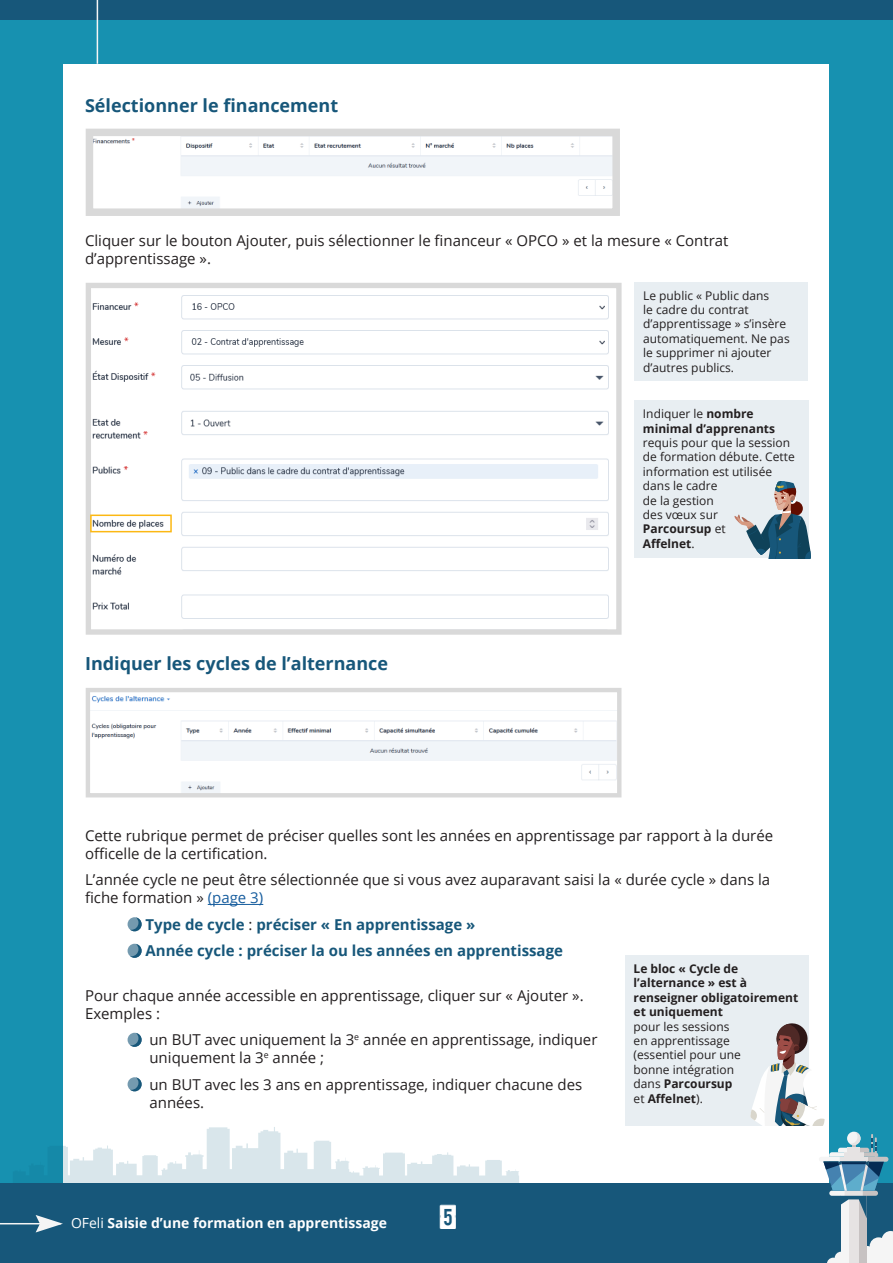
<style>
.page{position:relative;width:893px;height:1263px;background:#1791b0}
.page>*{position:absolute;margin:0;border:0;box-sizing:border-box;transform-origin:0 0}
.t1{font:31.5px "calendarnotetfb";color:#fff}
.t2{font:700 18px "Open Sans";color:#17577a}
.t3{font:15px/18px "Open Sans";color:#231f20}
.t4{font:700 15px/26.5px "Open Sans";color:#17577a}
.t5{font:700 13.95px "Open Sans";color:#fff}
.t6{font:12px/14.4px "Open Sans";color:#231f20}
.t7{font:700 12px/14.4px "Open Sans";color:#231f20}
.s1{font-weight:400}
.s2{font-weight:700}
.s3{color:#175d9e}
.s4{font-weight:400;color:#231f20}
</style>
<div class="page">
<div style="left:0;top:0;width:893px;height:20px;background:#17577a"></div>
<div style="left:64px;top:64px;width:765px;height:1135px;background:#fff"></div>
<hr style="left:97px;top:0;width:1px;height:64px;background:#f5f5f5">
<svg style="left:13px;top:1127px;width:506px;height:57px"></svg>
<div style="left:0;top:1184px;width:893px;height:79px;background:#17577a"></div>
<hr style="left:0;top:1223px;width:61px;height:1px;background:#f5f5f5">
<svg style="left:36px;top:1215px;width:27px;height:17px"></svg>
<svg style="left:827px;top:1231px;width:66px;height:32px"></svg>
<div style="left:848px;top:1196px;width:11px;height:67px;background:#e6e3e3"></div>
<div style="left:859px;top:1196px;width:8px;height:67px;background:#c7c2c2"></div>
<div style="left:841px;top:1196px;width:7px;height:67px;background:#f5f5f5"></div>
<svg style="left:819px;top:1132px;width:69px;height:86px"></svg>
<hr style="left:208px;top:904px;width:55px;height:1px;background:#175d9e">
<div style="left:128px;top:917px;width:14px;height:14px;background:#749aaf;border-radius:50%"></div>
<svg style="left:130px;top:917px;width:12px;height:14px"></svg>
<div style="left:128px;top:944px;width:14px;height:14px;background:#749aaf;border-radius:50%"></div>
<svg style="left:130px;top:944px;width:12px;height:14px"></svg>
<div style="left:128px;top:1033px;width:14px;height:14px;background:#749aaf;border-radius:50%"></div>
<svg style="left:130px;top:1033px;width:12px;height:14px"></svg>
<div style="left:128px;top:1077px;width:14px;height:14px;background:#749aaf;border-radius:50%"></div>
<svg style="left:130px;top:1077px;width:12px;height:14px"></svg>
<img style="left:94px;top:137px;width:518px;height:71px">
<div style="left:86px;top:129px;width:534px;height:87px;border:7px solid #d9d9d9"></div>
<img style="left:91px;top:696px;width:525px;height:96px">
<div style="left:86px;top:688px;width:535px;height:109px;border:4px solid #d9d9d9"></div>
<img style="left:92px;top:295px;width:517px;height:324px">
<div style="left:86px;top:283px;width:536px;height:352px;border:5px solid #d9d9d9"></div>
<div style="left:90px;top:514px;width:82px;height:18px;border:2px solid #fcb814"></div>
<div style="left:634px;top:401px;width:175px;height:157px;background:#e8eef2"></div>
<div style="left:635px;top:282px;width:173px;height:98px;background:#e8eef2"></div>
<div style="left:625px;top:955px;width:184px;height:170px;background:#e8eef2"></div>
<svg style="left:734px;top:481px;width:77px;height:77px"></svg>
<svg style="left:750px;top:1023px;width:75px;height:102px"></svg>
<p class="t2" style="left:85px;top:92px;width:255px">Sélectionner le financement</p>
<p class="t3" style="left:85px;top:231px;width:645px">Cliquer sur le bouton Ajouter, puis sélectionner le financeur « OPCO » et la mesure « Contrat d’apprentissage ».</p>
<p class="t6" style="left:643px;top:288px;width:148px">Le public « Public dans<br>le cadre du contrat d’apprentissage » s’insère automatiquement. Ne pas le supprimer ni ajouter d’autres publics.</p>
<p class="t2" style="left:85px;top:651px;width:305px">Indiquer les cycles de l’alternance</p>
<p class="t7" style="left:643px;top:406px;width:134px"><span class="s1">Indiquer le</span> nombre minimal d’apprenants</p>
<p class="t6" style="left:643px;top:435px;width:153px">requis pour que la session de formation débute. Cette information est utilisée dans le cadre<br>de la gestion<br>des vœux sur<br><span class="s2">Parcoursup</span> et<br><span class="s2">Affelnet</span>.</p>
<p class="t3" style="left:85px;top:826px;width:690px">Cette rubrique permet de préciser quelles sont les années en apprentissage par rapport à la durée officelle de la certification.</p>
<p class="t3" style="left:85px;top:870px;width:687px">L’année cycle ne peut être sélectionnée que si vous avez auparavant saisi la « durée cycle » dans la fiche formation » <span class="s3">(page 3)</span></p>
<p class="t4" style="left:146px;top:911px;width:419px">Type de cycle <span class="s4">:</span> préciser « En apprentissage »<br>Année cycle : préciser la ou les années en apprentissage</p>
<p class="t3" style="left:85px;top:986px;width:500px">Pour chaque année accessible en apprentissage, cliquer sur « Ajouter ».<br>Exemples :</p>
<p class="t3" style="left:149px;top:1030px;width:450px">un BUT avec uniquement la 3<sup>e</sup> année en apprentissage, indiquer uniquement la 3<sup>e</sup> année ;</p>
<p class="t3" style="left:149px;top:1075px;width:434px">un BUT avec les 3 ans en apprentissage, indiquer chacune des années.</p>
<p class="t7" style="left:634px;top:961px;width:166px">Le bloc « Cycle de l’alternance » est à renseigner obligatoirement et uniquement</p>
<p class="t6" style="left:634px;top:1019px;width:109px">pour les sessions en apprentissage (essentiel pour une bonne intégration dans <span class="s2">Parcoursup </span>et <span class="s2">Affelnet</span>).</p>
<p class="t5" style="left:71px;top:1217px;width:317px"><span class="s1">OFeli</span> Saisie d’une formation en apprentissage</p>
<h1 class="t1" style="left:439px;top:1200px;width:21px">5</h1>
</div>
